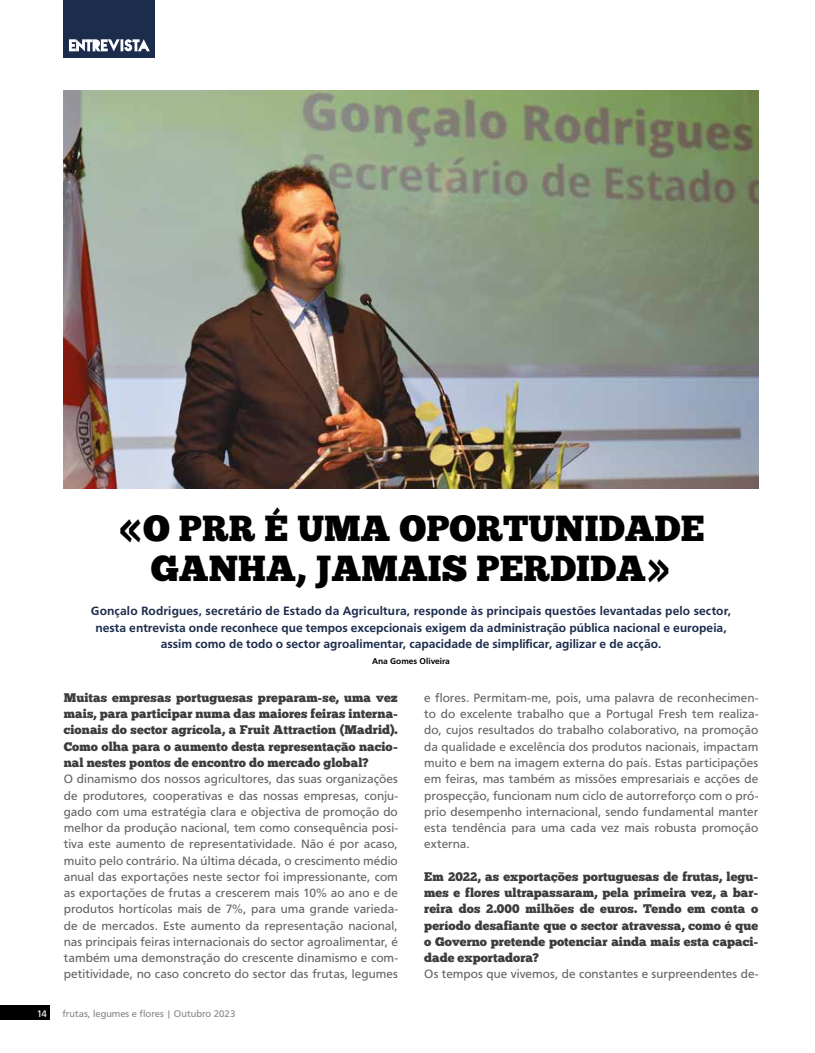
<style>
.page{position:relative;width:815px;height:1053px;background:#fff}
.page>*{position:absolute;margin:0;border:0;box-sizing:border-box;transform-origin:0 0}
.t1{font:36.25px/40px "Chunk Five";color:#000;text-align:center}
.t2{font:12.5px/16.2px "Carto Gothic Std";letter-spacing:.005em;color:#646363;text-align:justify}
.t3{font:12.5px/16.2px "Chunk Five";letter-spacing:.005em;color:#3c3c3b;text-align:justify}
.t4{font:700 12.5px/16.2px "Carto Gothic Std";color:#1c2c4d;text-align:center}
.t5{font:10px "Carto Gothic Std";color:#878787}
.t6{font:10px "Carto Gothic Std";color:#fff}
.t7{font:700 8.75px "Carto Gothic Std";color:#000}
</style>
<div class="page">
<div style="left:0;top:1005px;width:50px;height:14px;background:#000"></div>
<img style="left:64px;top:91px;width:694px;height:398px">
<div style="left:64px;top:0;width:91px;height:58px;background:#1c2c4d"></div>
<svg style="left:69px;top:39px;width:81px;height:12px"></svg>
<h1 class="t1" style="left:118px;top:508px;width:588px">«O PRR É UMA OPORTUNIDADE<br>GANHA, JAMAIS PERDIDA»</h1>
<p class="t4" style="left:91px;top:603px;width:642px">Gonçalo Rodrigues, secretário de Estado da Agricultura, responde às principais questões levantadas pelo sector, nesta entrevista onde reconhece que tempos excepcionais exigem da administração pública nacional e europeia, assim como de todo o sector agroalimentar, capacidade de simplificar, agilizar e de acção.</p>
<p class="t7" style="left:372px;top:656px;width:79px">Ana Gomes Oliveira</p>
<p class="t3" style="left:64px;top:689px;width:336px">Muitas empresas portuguesas preparam-se, uma vez mais, para participar numa das maiores feiras interna&shy;cionais do sector agrícola, a Fruit Attraction (Madrid).<br>Como olha para o aumento desta representação nacio&shy;nal nestes pontos de encontro do mercado global?</p>
<p class="t2" style="left:64px;top:771px;width:336px">O dinamismo dos nossos agricultores, das suas organizações de produtores, cooperativas e das nossas empresas, conju&shy;gado com uma estratégia clara e objectiva de promoção do melhor da produção nacional, tem como consequência posi&shy;tiva este aumento de representatividade. Não é por acaso, muito pelo contrário. Na última década, o crescimento médio anual das exportações neste sector foi impressionante, com as exportações de frutas a crescerem mais 10% ao ano e de produtos hortícolas mais de 7%, para uma grande varieda&shy;de de mercados. Este aumento da representação nacional, nas principais feiras internacionais do sector agroalimentar, é também uma demonstração do crescente dinamismo e com&shy;petitividade, no caso concreto do sector das frutas, legumes</p>
<p class="t6" style="left:37px;top:1007px;width:12px">14</p>
<p class="t5" style="left:62px;top:1007px;width:174px">frutas, legumes e flores | Outubro 2023</p>
<p class="t2" style="left:424px;top:689px;width:336px">e flores. Permitam-me, pois, uma palavra de reconhecimen&shy;to do excelente trabalho que a Portugal Fresh tem realiza&shy;do, cujos resultados do trabalho colaborativo, na promoção da qualidade e excelência dos produtos nacionais, impactam muito e bem na imagem externa do país. Estas participações em feiras, mas também as missões empresariais e acções de prospecção, funcionam num ciclo de autorreforço com o pró&shy;prio desempenho internacional, sendo fundamental manter esta tendência para uma cada vez mais robusta promoção externa.</p>
<p class="t3" style="left:424px;top:868px;width:336px">Em 2022, as exportações portuguesas de frutas, legu&shy;mes e flores ultrapassaram, pela primeira vez, a bar&shy;reira dos 2.000 milhões de euros. Tendo em conta o período desafiante que o sector atravessa, como é que o Governo pretende potenciar ainda mais esta capaci&shy;dade exportadora?</p>
<p class="t2" style="left:424px;top:966px;width:336px">Os tempos que vivemos, de constantes e surpreendentes de-</p>
</div>
